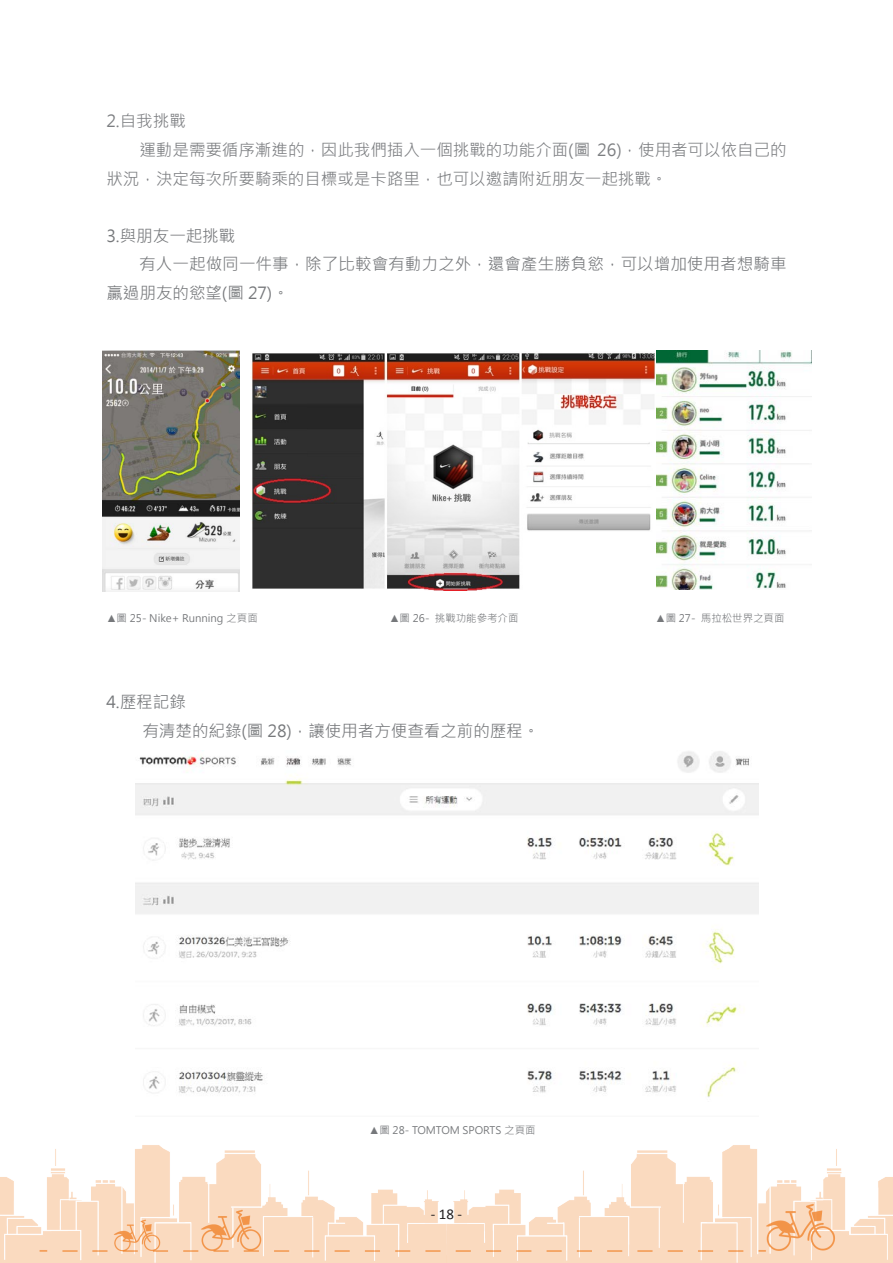
<style>
.page{position:relative;width:893px;height:1263px;background:#fff}
.page>*{position:absolute;margin:0;border:0;box-sizing:border-box;transform-origin:0 0}
.t1{font:16.5px/28.5px "Microsoft Jheng Hei";color:#76787b}
.t2{font:16.5px "Microsoft Jheng Hei";color:#7c7e81}
.t3{font:15px "Calibri";color:#231f20}
.t4{font:10.5px "Microsoft Jheng Hei";color:#76787b}
</style>
<div class="page">
<img style="left:0;top:350px;width:893px;height:913px">
<img style="left:102px;top:351px;width:137px;height:241px">
<img style="left:251px;top:351px;width:560px;height:240px">
<img style="left:135px;top:750px;width:623px;height:366px">
<p class="t2" style="left:106px;top:111px;width:81px">2.自我挑戰</p>
<p class="t2" style="left:139px;top:139px;width:649px">運動是需要循序漸進的，因此我們插入一個挑戰的功能介面(圖 26)，使用者可以依自己的</p>
<p class="t2" style="left:106px;top:168px;width:562px">狀況，決定每次所要騎乘的目標或是卡路里，也可以邀請附近朋友一起挑戰。</p>
<p class="t1" style="left:106px;top:221px;width:131px">3.與朋友一起挑戰</p>
<p class="t1" style="left:139px;top:250px;width:649px">有人一起做同一件事，除了比較會有動力之外，還會產生勝負慾，可以增加使用者想騎車</p>
<p class="t1" style="left:106px;top:278px;width:184px">贏過朋友的慾望(圖 27)。</p>
<p class="t4" style="left:106px;top:612px;width:153px">▲圖 25- Nike+ Running 之頁面</p>
<p class="t4" style="left:389px;top:612px;width:131px">▲圖 26- 挑戰功能參考介面</p>
<p class="t4" style="left:655px;top:612px;width:131px">▲圖 27- 馬拉松世界之頁面</p>
<p class="t1" style="left:142px;top:688px;width:398px;text-indent:-36px">4.歷程記錄<br>有清楚的紀錄(圖 28)，讓使用者方便查看之前的歷程。</p>
<p class="t4" style="left:369px;top:1124px;width:168px">▲圖 28- TOMTOM SPORTS 之頁面</p>
<p class="t3" style="left:431px;top:1204px;width:33px">- 18 -</p>
</div>
